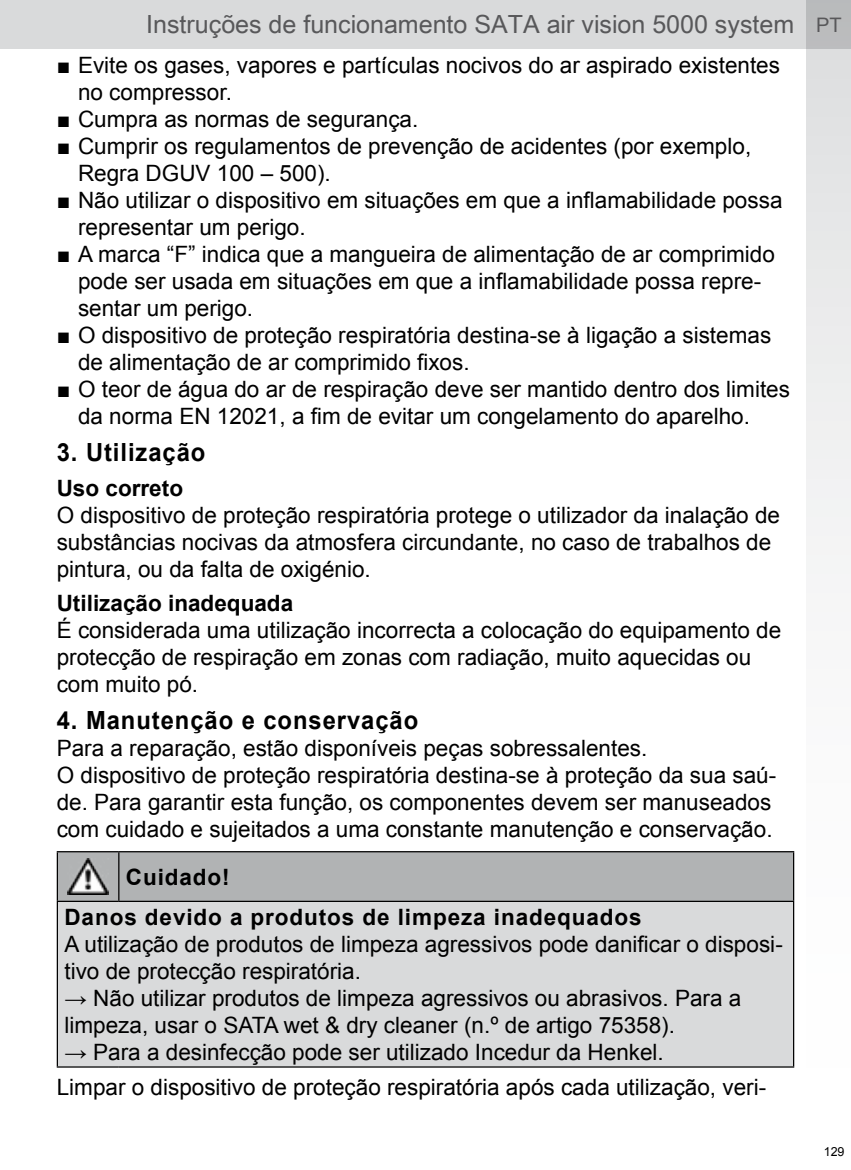
<style>
.page{position:relative;width:851px;height:1170px;background:#fff}
.page>*{position:absolute;margin:0;border:0;box-sizing:border-box;transform-origin:0 0}
.t1{font:25px "Arial Unicode MS";color:#58585a}
.t2{font:700 25px "Arial";letter-spacing:.04em;color:#000;scale:.95 1}
.t3{font:22.5px/27px "Arial";color:#000}
.t4{font:700 22.5px/40px "Arial";letter-spacing:.04em;color:#000}
.t5{font:700 22.5px "Arial";color:#000}
.t6{font:12.5px "Arial";color:#000}
.s1{font-family:"Arial";font-size:20px}
</style>
<div class="page">
<div style="left:0;top:0;width:850px;height:49px;background:#d9dadb"></div>
<svg style="left:806px;top:0;width:44px;height:574px"></svg>
<div style="left:58px;top:852px;width:734px;height:48px;background:#b1b3b4"></div>
<div style="left:57px;top:901px;width:736px;height:165px;background:#d9dadb"></div>
<hr style="left:57px;top:852px;width:1px;height:48px;background:#000">
<hr style="left:118px;top:852px;width:1px;height:48px;background:#000">
<hr style="left:57px;top:900px;width:62px;height:1px;background:#000">
<hr style="left:57px;top:901px;width:1px;height:165px;background:#000">
<hr style="left:792px;top:901px;width:2px;height:165px;background:#000">
<hr style="left:57px;top:1066px;width:62px;height:1px;background:#000">
<hr style="left:119px;top:1066px;width:675px;height:1px;background:#000">
<hr style="left:57px;top:851px;width:62px;height:1px;background:#000">
<hr style="left:119px;top:851px;width:675px;height:1px;background:#000">
<hr style="left:792px;top:852px;width:2px;height:48px;background:#000">
<hr style="left:119px;top:900px;width:675px;height:1px;background:#000">
<img style="left:68px;top:858px;width:41px;height:36px">
<p class="t1" style="left:146px;top:6px;width:697px">Instruções de funcionamento SATA air vision 5000 system <span class="s1">PT</span></p>
<p class="t3" style="left:78px;top:52px;width:703px;text-indent:-21px">■ Evite os gases, vapores e partículas nocivos do ar aspirado existentes no compressor.</p>
<p class="t3" style="left:57px;top:106px;width:363px">■ Cumpra as normas de segurança.</p>
<p class="t3" style="left:78px;top:133px;width:674px;text-indent:-21px">■ Cumprir os regulamentos de prevenção de acidentes (por exemplo,<br>Regra DGUV 100 – 500).</p>
<p class="t3" style="left:78px;top:187px;width:706px;text-indent:-21px">■ Não utilizar o dispositivo em situações em que a inflamabilidade possa representar um perigo.</p>
<p class="t3" style="left:78px;top:241px;width:698px;text-indent:-21px">■ A marca “F” indica que a mangueira de alimentação de ar comprimido pode ser usada em situações em que a inflamabilidade possa repre&shy;sentar um perigo.</p>
<p class="t3" style="left:78px;top:322px;width:694px;text-indent:-21px">■ O dispositivo de proteção respiratória destina-se à ligação a sistemas de alimentação de ar comprimido fixos.</p>
<p class="t3" style="left:78px;top:376px;width:713px;text-indent:-21px">■ O teor de água do ar de respiração deve ser mantido dentro dos limites da norma EN 12021, a fim de evitar um congelamento do aparelho.</p>
<p class="t2" style="left:57px;top:436px;width:158px">3. Utilização</p>
<p class="t5" style="left:57px;top:472px;width:128px">Uso correto</p>
<p class="t3" style="left:57px;top:501px;width:724px">O dispositivo de proteção respiratória protege o utilizador da inalação de substâncias nocivas da atmosfera circundante, no caso de trabalhos de pintura, ou da falta de oxigénio.</p>
<p class="t5" style="left:57px;top:587px;width:238px">Utilização inadequada</p>
<p class="t3" style="left:57px;top:616px;width:726px">É considerada uma utilização incorrecta a colocação do equipamento de protecção de respiração em zonas com radiação, muito aquecidas ou com muito pó.</p>
<p class="t2" style="left:57px;top:703px;width:382px">4. Manutenção e conservação</p>
<p class="t3" style="left:57px;top:734px;width:721px">Para a reparação, estão disponíveis peças sobressalentes.<br>O dispositivo de proteção respiratória destina-se à proteção da sua saú&shy;de. Para garantir esta função, os componentes devem ser manuseados com cuidado e sujeitados a uma constante manutenção e conservação.</p>
<p class="t4" style="left:64px;top:857px;width:578px;text-indent:61px">Cuidado!<br>Danos devido a produtos de limpeza inadequados</p>
<p class="t3" style="left:64px;top:930px;width:719px">A utilização de produtos de limpeza agressivos pode danificar o disposi&shy;tivo de protecção respiratória.</p>
<p class="t3" style="left:64px;top:984px;width:678px">→ Não utilizar produtos de limpeza agressivos ou abrasivos. Para a limpeza, usar o SATA wet &amp; dry cleaner (n.º de artigo 75358).</p>
<p class="t3" style="left:57px;top:1034px;width:711px;line-height:34.8px;text-indent:8px">→ Para a desinfecção pode ser utilizado Incedur da Henkel.<br>Limpar o dispositivo de proteção respiratória após cada utilização, veri-</p>
<p class="t6" style="left:823px;top:1143px;width:22px">129</p>
</div>
